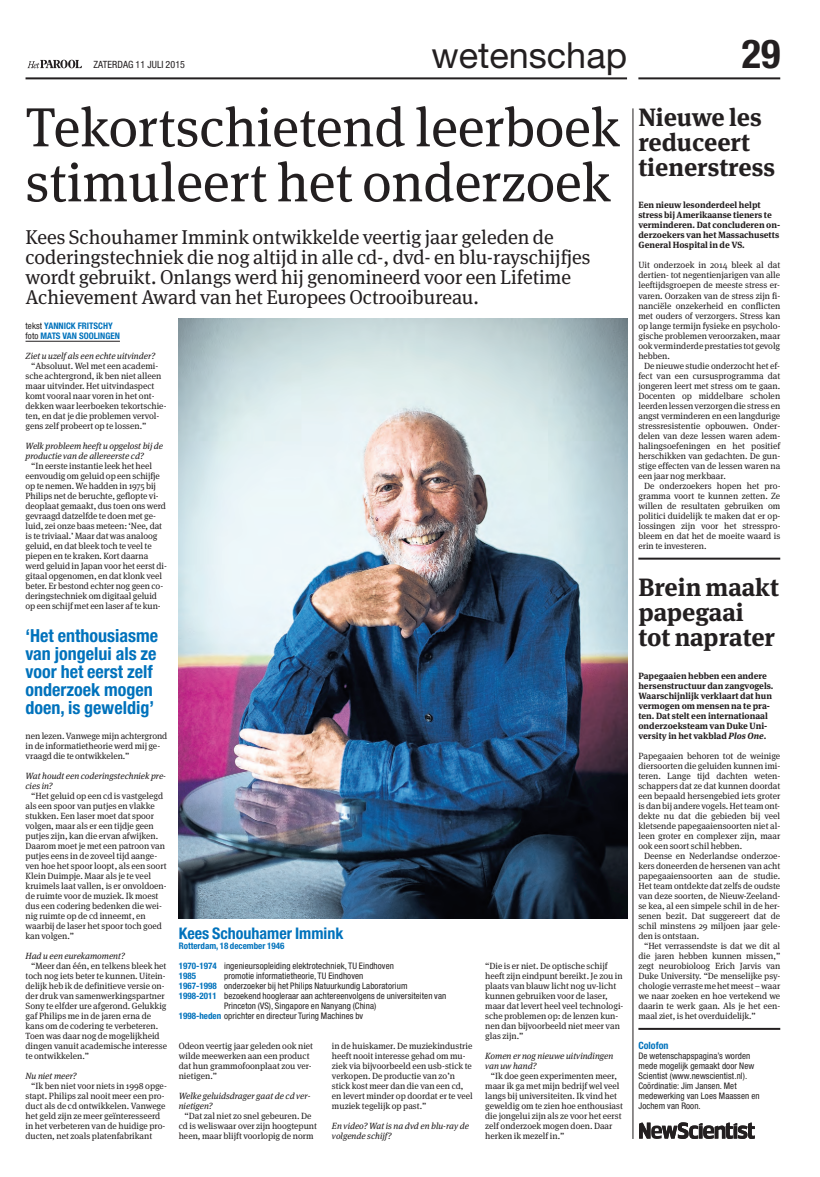
<style>
.page{position:relative;width:820px;height:1177px;background:#fff}
.page>*{position:absolute;margin:0;border:0;box-sizing:border-box;transform-origin:0 0}
.t1{font:55px/55px "Meta Serif";color:#231f20}
.t2{font:700 condensed 40px "Helvetica Neue LT Std";color:#231f20}
.t3{font:36px "Helvetica Neue LT Std";color:#231f20}
.t4{font:700 25px/25px "Meta Serif";color:#231f20}
.t5{font:20px/20px "Meta Serif";color:#231f20}
.t6{font:700 condensed 18px/18px "Helvetica Neue LT Std";color:#0072bc}
.t7{font:700 condensed 16px "Helvetica Neue LT Std";color:#0072bc}
.t8{font:condensed 10px "Helvetica Neue LT Std";letter-spacing:.01em;color:#231f20}
.t9{font:700 condensed 10px "Helvetica Neue LT Std";color:#0072bc}
.t10{font:9px/10px "Meta Serif";color:#231f20}
.t11{font:condensed 9px/10px "Helvetica Neue LT Std";letter-spacing:.01em;color:#231f20}
.t12{font:700 9px/10px "Meta Serif";color:#231f20}
.t13{font:italic 9px/10px "Meta Serif";color:#231f20}
.t14{font:700 condensed 9px/10px "Helvetica Neue LT Std";color:#0072bc}
.s1{font-weight:400;color:#231f20}
.s2{font-weight:700;color:#0072bc}
.s3{font-style:italic}
</style>
<div class="page">
<hr style="left:26px;top:77px;width:600px;height:2px;background:#231f20">
<hr style="left:638px;top:77px;width:142px;height:2px;background:#231f20">
<hr style="left:638px;top:557px;width:142px;height:2px;background:#231f20">
<svg style="left:27px;top:59px;width:55px;height:10px"></svg>
<svg style="left:27px;top:60px;width:55px;height:8px"></svg>
<hr style="left:26px;top:341px;width:94px;height:1px;background:#231f20">
<img style="left:179px;top:318px;width:447px;height:600px">
<hr style="left:632px;top:108px;width:1px;height:1030px;background:#231f20">
<svg style="left:639px;top:1122px;width:115px;height:16px"></svg>
<hr style="left:638px;top:1027px;width:142px;height:2px;background:#231f20">
<p class="t8" style="left:93px;top:59px;width:93px">ZATERDAG 11 JULI 2015</p>
<h3 class="t3" style="left:431px;top:35px;width:197px">wetenschap</h3>
<h2 class="t2" style="left:741px;top:31px;width:40px">29</h2>
<h1 class="t1" style="left:26px;top:100px;width:595px">Tekortschietend leerboek stimuleert het onderzoek</h1>
<p class="t5" style="left:26px;top:227px;width:566px">Kees Schouhamer Immink ontwikkelde veertig jaar geleden de coderingstechniek die nog altijd in alle cd-, dvd- en blu-rayschijfjes wordt gebruikt. Onlangs werd hij genomineerd voor een Lifetime Achievement Award van het Europees Octrooibureau.</p>
<p class="t14" style="left:26px;top:320px;width:96px"><span class="s1">tekst</span> YANNICK FRITSCHY <span class="s1">foto</span> MATS VAN SOOLINGEN</p>
<p class="t13" style="left:26px;top:350px;width:131px">Ziet u uzelf als een echte uitvinder?</p>
<p class="t10" style="left:26px;top:360px;width:143px;text-indent:6px">“Absoluut. Wel met een academi&shy;sche achtergrond, ik ben niet alleen maar uitvinder. Het uitvindaspect komt vooral naar voren in het ont&shy;dekken waar leerboeken tekortschie&shy;ten, en dat je die problemen vervol&shy;gens zelf probeert op te lossen.”</p>
<p class="t13" style="left:26px;top:440px;width:139px">Welk probleem heeft u opgelost bij de productie van de allereerste cd?</p>
<p class="t10" style="left:26px;top:460px;width:143px;text-indent:6px">“In eerste instantie leek het heel eenvoudig om geluid op een schijfje op te nemen. We hadden in 1975 bij Philips net de beruchte, geflopte vi&shy;deoplaat gemaakt, dus toen ons werd gevraagd datzelfde te doen met ge&shy;luid, zei onze baas meteen: ‘Nee, dat is te triviaal.’ Maar dat was analoog geluid, en dat bleek toch te veel te piepen en te kraken. Kort daarna werd geluid in Japan voor het eerst di&shy;gitaal opgenomen, en dat klonk veel beter. Er bestond echter nog geen co&shy;deringstechniek om digitaal geluid op een schijf met een laser af te kun-</p>
<h3 class="t6" style="left:26px;top:626px;width:134px">‘Het enthousiasme van jongelui als ze voor het eerst zelf onderzoek mogen doen, is geweldig’</h3>
<p class="t10" style="left:26px;top:730px;width:143px">nen lezen. Vanwege mijn achtergrond in de informatietheorie werd mij ge&shy;vraagd die te ontwikkelen.”</p>
<p class="t13" style="left:26px;top:770px;width:142px">Wat houdt een coderingstechniek pre&shy;cies in?</p>
<p class="t10" style="left:26px;top:790px;width:142px;text-indent:6px">“Het geluid op een cd is vastgelegd als een spoor van putjes en vlakke stukken. Een laser moet dat spoor volgen, maar als er een tijdje geen putjes zijn, kan die ervan afwijken.<br>Daarom moet je met een patroon van putjes eens in de zoveel tijd aange&shy;ven hoe het spoor loopt, als een soort<br>Klein Duimpje. Maar als je te veel kruimels laat vallen, is er onvoldoen&shy;de ruimte voor de muziek. Ik moest dus een codering bedenken die wei&shy;nig ruimte op de cd inneemt, en waarbij de laser het spoor toch goed kan volgen.”</p>
<p class="t13" style="left:26px;top:950px;width:101px">Had u een eurekamoment?</p>
<p class="t10" style="left:26px;top:960px;width:143px;text-indent:6px">“Meer dan één, en telkens bleek het toch nog iets beter te kunnen. Uitein&shy;delijk heb ik de definitieve versie on&shy;der druk van samenwerkingspartner Sony te elfder ure afgerond. Gelukkig gaf Philips me in de jaren erna de kans om de codering te verbeteren.<br>Toen was daar nog de mogelijkheid dingen vanuit academische interesse te ontwikkelen.”</p>
<p class="t13" style="left:26px;top:1070px;width:53px">Nu niet meer?</p>
<p class="t10" style="left:26px;top:1080px;width:143px;text-indent:6px">“Ik ben niet voor niets in 1998 opge&shy;stapt. Philips zal nooit meer een pro&shy;duct als de cd ontwikkelen. Vanwege het geld zijn ze meer geïnteresseerd in het verbeteren van de huidige pro&shy;ducten, net zoals platenfabrikant</p>
<h3 class="t7" style="left:179px;top:923px;width:166px">Kees Schouhamer Immink</h3>
<p class="t14" style="left:179px;top:940px;width:107px">Rotterdam, 18 december 1946</p>
<p class="t11" style="left:179px;top:960px;width:216px"><span class="s2">1970-1974</span> ingenieursopleiding elektrotechniek, TU Eindhoven<br><span class="s2">1985</span></p>
<p class="t11" style="left:224px;top:970px;width:141px">promotie informatietheorie, TU Eindhoven</p>
<p class="t11" style="left:179px;top:980px;width:230px"><span class="s2">1967-1998</span> onderzoeker bij het Philips Natuurkundig Laboratorium</p>
<p class="t11" style="left:179px;top:990px;width:269px"><span class="s2">1998-2011</span> bezoekend hoogleraar aan achtereenvolgens de universiteiten van</p>
<p class="t11" style="left:224px;top:1000px;width:154px">Princeton (VS), Singapore en Nanyang (China)</p>
<p class="t11" style="left:179px;top:1010px;width:186px"><span class="s2">1998-heden</span> oprichter en directeur Turing Machines bv</p>
<p class="t10" style="left:179px;top:1040px;width:136px">Odeon veertig jaar geleden ook niet wilde meewerken aan een product dat hun grammofoonplaat zou ver&shy;nietigen.”</p>
<p class="t13" style="left:179px;top:1090px;width:133px">Welke geluidsdrager gaat de cd ver&shy;nietigen?</p>
<p class="t10" style="left:179px;top:1110px;width:140px;text-align:center">“Dat zal niet zo snel gebeuren. De cd is weliswaar over zijn hoogtepunt heen, maar blijft voorlopig de norm</p>
<p class="t10" style="left:332px;top:1040px;width:142px">in de huiskamer. De muziekindustrie heeft nooit interesse gehad om mu&shy;ziek via bijvoorbeeld een usb-stick te verkopen. De productie van zo’n stick kost meer dan die van een cd, en levert minder op doordat er te veel muziek tegelijk op past.”</p>
<p class="t13" style="left:332px;top:1120px;width:138px">En video? Wat is na dvd en blu-ray de volgende schijf?</p>
<p class="t10" style="left:485px;top:960px;width:140px">“Die is er niet. De optische schijf heeft zijn eindpunt bereikt. Je zou in plaats van blauw licht nog uv-licht kunnen gebruiken voor de laser, maar dat levert heel veel technologi&shy;sche problemen op: de lenzen kun&shy;nen dan bijvoorbeeld niet meer van glas zijn.”</p>
<p class="t13" style="left:485px;top:1050px;width:130px">Komen er nog nieuwe uitvindingen van uw hand?</p>
<p class="t10" style="left:485px;top:1070px;width:139px;text-indent:6px">“Ik doe geen experimenten meer, maar ik ga met mijn bedrijf wel veel langs bij universiteiten. Ik vind het geweldig om te zien hoe enthousiast die jongelui zijn als ze voor het eerst zelf onderzoek mogen doen. Daar herken ik mezelf in.”</p>
<h3 class="t4" style="left:638px;top:105px;width:138px">Nieuwe les reduceert tienerstress</h3>
<p class="t12" style="left:638px;top:200px;width:143px">Een nieuw lesonderdeel helpt stress bij Amerikaanse tieners te verminderen. Dat concluderen on&shy;derzoekers van het Massachusetts<br>General Hospital in de VS.</p>
<p class="t10" style="left:638px;top:260px;width:144px;text-align:justify">Uit onderzoek in 2014 bleek al dat dertien- tot negentienjarigen van alle leeftijdsgroepen de meeste stress er&shy;varen. Oorzaken van de stress zijn fi&shy;nanciële onzekerheid en conflicten met ouders of verzorgers. Stress kan op lange termijn fysieke en psycholo&shy;gische problemen veroorzaken, maar ook verminderde prestaties tot gevolg hebben.</p>
<p class="t10" style="left:638px;top:360px;width:143px;text-align:justify;text-indent:6px">De nieuwe studie onderzocht het ef&shy;fect van een cursusprogramma dat jongeren leert met stress om te gaan.<br>Docenten op middelbare scholen leerden lessen verzorgen die stress en angst verminderen en een langdurige stressresistentie opbouwen. Onder&shy;delen van deze lessen waren adem&shy;halingsoefeningen en het positief herschikken van gedachten. De gun&shy;stige effecten van de lessen waren na een jaar nog merkbaar.</p>
<p class="t10" style="left:638px;top:480px;width:144px;text-align:justify;text-indent:6px">De onderzoekers hopen het pro&shy;gramma voort te kunnen zetten. Ze willen de resultaten gebruiken om politici duidelijk te maken dat er op&shy;lossingen zijn voor het stresspro&shy;bleem en dat het de moeite waard is erin te investeren.</p>
<h3 class="t4" style="left:638px;top:575px;width:142px">Brein maakt papegaai tot naprater</h3>
<p class="t12" style="left:638px;top:670px;width:137px">Papegaaien hebben een andere hersenstructuur dan zangvogels.<br>Waarschijnlijk verklaart dat hun vermogen om mensen na te pra&shy;ten. Dat stelt een internationaal onderzoeksteam van Duke Uni&shy;versity in het vakblad <span class="s3">Plos One</span>.</p>
<p class="t10" style="left:638px;top:750px;width:143px;text-align:justify">Papegaaien behoren tot de weinige diersoorten die geluiden kunnen imi&shy;teren. Lange tijd dachten weten&shy;schappers dat ze dat kunnen doordat een bepaald hersengebied iets groter is dan bij andere vogels.Hetteam ont&shy;dekte nu dat die gebieden bij veel kletsende papegaaiensoorten niet al&shy;leen groter en complexer zijn, maar ook een soort schil hebben.</p>
<p class="t10" style="left:638px;top:850px;width:144px;text-align:justify;text-indent:6px">Deense en Nederlandse onderzoe&shy;kers doneerden de hersenen van acht papegaaiensoorten aan de studie.<br>Het team ontdekte dat zelfs de oudste van deze soorten, de Nieuw-Zeeland&shy;se kea, al een simpele schil in de her&shy;senen bezit. Dat suggereert dat de schil minstens 29 miljoen jaar gele&shy;den is ontstaan.</p>
<p class="t10" style="left:638px;top:940px;width:143px;text-align:justify;text-indent:6px">“Het verrassendste is dat we dit al die jaren hebben kunnen missen,” zegt neurobioloog Erich Jarvis van Duke University. “De menselijke psy&shy;chologie verrasteme hetmeest –waar we naar zoeken en hoe vertekend we daarin te werk gaan. Als je het een&shy;maal ziet, is het overduidelijk.”</p>
<p class="t9" style="left:638px;top:1039px;width:32px">Colofon</p>
<p class="t11" style="left:638px;top:1050px;width:123px">De wetenschapspagina’s worden mede mogelijk gemaakt door New<br>Scientist (www.newscientist.nl).<br>Coördinatie: Jim Jansen. Met medewerking van Loes Maassen en<br>Jochem van Roon.</p>
</div>
